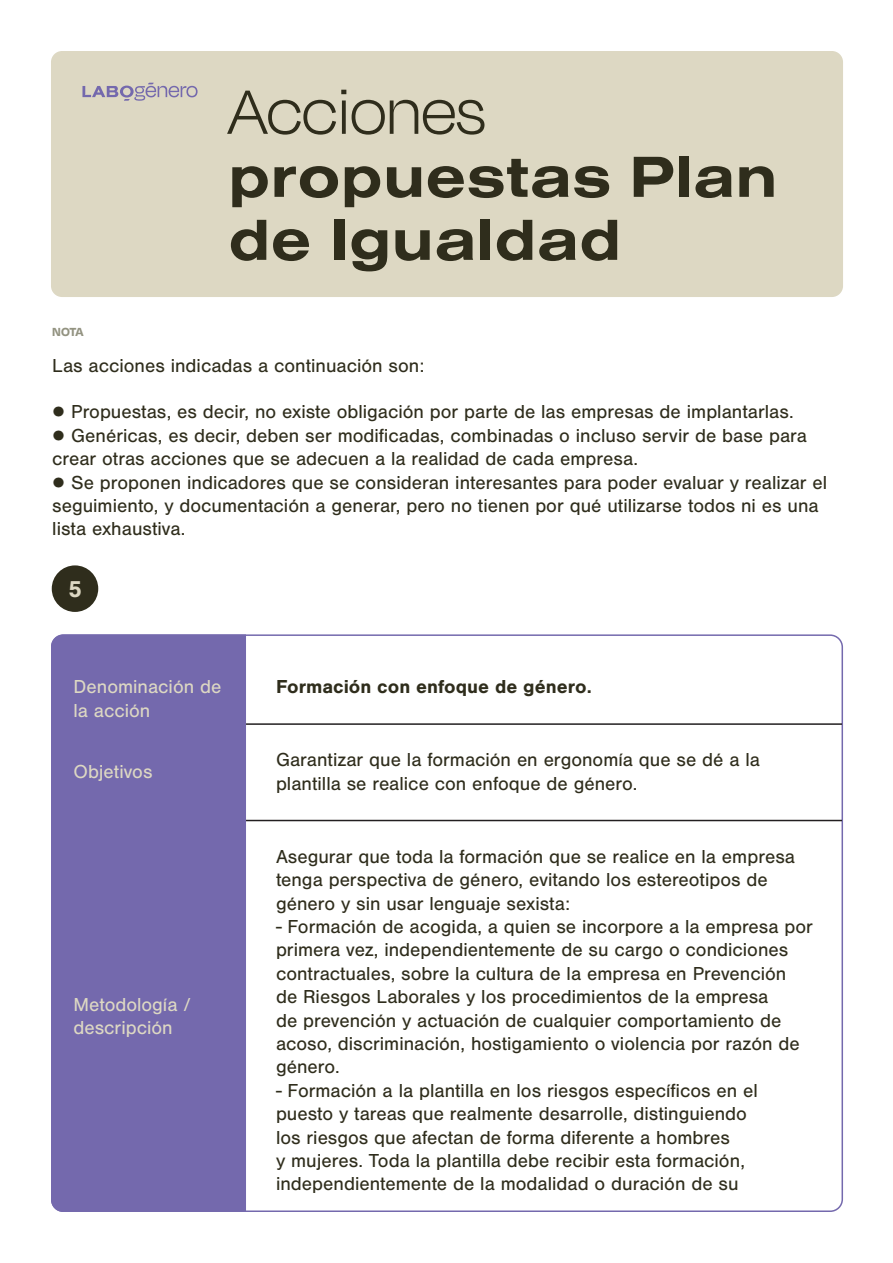
<style>
.page{position:relative;width:893px;height:1263px;background:#fff}
.page>*{position:absolute;margin:0;border:0;box-sizing:border-box;transform-origin:0 0}
.t1{font:300 72px "Degular Display";color:#2f2d1c}
.t2{font:700 60px/63px "Nimbus San Ext";color:#2f2d1c}
.t3{font:700 24px "Nimbus San";color:#ddd8c3}
.t4{font:19.5px/23.4px "Nimbus San";color:#2f2d1c}
.t5{font:19.5px/23.4px "Nimbus San";color:#ddd8c3}
.t6{font:700 19.5px "Nimbus San";color:#2f2d1c}
.t7{font:700 13.5px "Degular";color:#939381}
</style>
<div class="page">
<div style="left:51px;top:51px;width:792px;height:246px;background:#ddd8c3;border-radius:11px"></div>
<svg style="left:82px;top:83px;width:116px;height:18px"></svg>
<div style="left:52px;top:565px;width:46px;height:47px;background:#2f2d1c;border-radius:50%"></div>
<div style="left:51px;top:634px;width:195px;height:578px;background:#7469ad"></div>
<hr style="left:246px;top:723px;width:596px;height:2px;background:#231f20">
<hr style="left:246px;top:820px;width:596px;height:1px;background:#231f20">
<p class="t7" style="left:52px;top:323px;width:33px">NOTA</p>
<h1 class="t1" style="left:228px;top:72px;width:259px">Acciones</h1>
<h2 class="t2" style="left:228px;top:143px;width:551px">propuestas Plan de Igualdad</h2>
<p class="t4" style="left:52px;top:354px;width:374px">Las acciones indicadas a continuación son:</p>
<p class="t4" style="left:52px;top:401px;width:776px">▯ Propuestas, es decir, no existe obligación por parte de las empresas de implantarlas.<br>▯ Genéricas, es decir, deben ser modificadas, combinadas o incluso servir de base para crear otras acciones que se adecuen a la realidad de cada empresa.<br>▯ Se proponen indicadores que se consideran interesantes para poder evaluar y realizar el seguimiento, y documentación a generar, pero no tienen por qué utilizarse todos ni es una lista exhaustiva.</p>
<p class="t3" style="left:68px;top:575px;width:15px">5</p>
<p class="t5" style="left:74px;top:675px;width:149px">Denominación de la acción</p>
<p class="t5" style="left:74px;top:760px;width:80px">Objetivos</p>
<p class="t5" style="left:74px;top:993px;width:119px">Metodología / descripción</p>
<p class="t6" style="left:276px;top:676px;width:317px">Formación con enfoque de género.</p>
<p class="t4" style="left:276px;top:748px;width:485px">Garantizar que la formación en ergonomía que se dé a la plantilla se realice con enfoque de género.</p>
<p class="t4" style="left:276px;top:845px;width:521px">Asegurar que toda la formación que se realice en la empresa tenga perspectiva de género, evitando los estereotipos de género y sin usar lenguaje sexista:</p>
<p class="t4" style="left:276px;top:915px;width:538px">- Formación de acogida, a quien se incorpore a la empresa por primera vez, independientemente de su cargo o condiciones contractuales, sobre la cultura de la empresa en Prevención<br>de Riesgos Laborales y los procedimientos de la empresa<br>de prevención y actuación de cualquier comportamiento de acoso, discriminación, hostigamiento o violencia por razón de género.</p>
<p class="t4" style="left:276px;top:1079px;width:483px">- Formación a la plantilla en los riesgos específicos en el puesto y tareas que realmente desarrolle, distinguiendo los riesgos que afectan de forma diferente a hombres<br>y mujeres. Toda la plantilla debe recibir esta formación, independientemente de la modalidad o duración de su</p>
</div>
